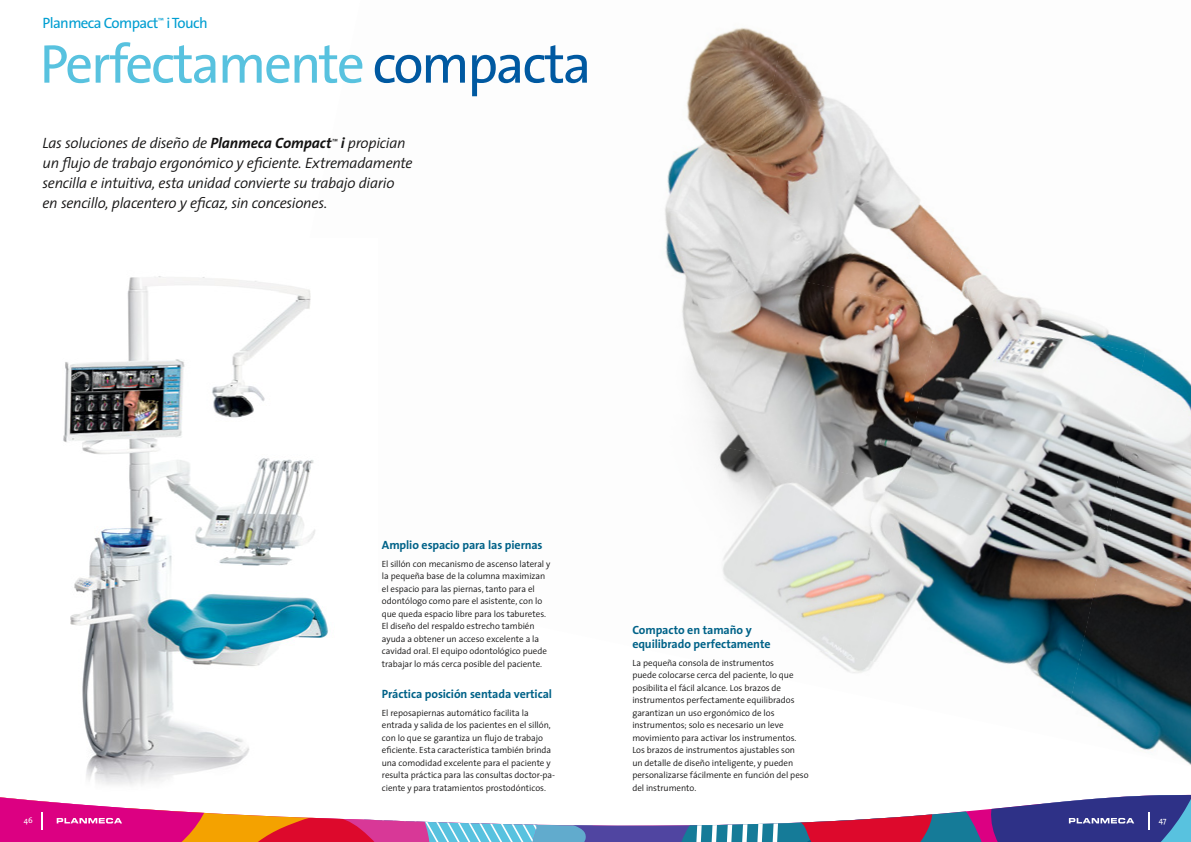
<style>
.page{position:relative;width:1191px;height:842px;background:#fff}
.page>*{position:absolute;margin:0;border:0;box-sizing:border-box;transform-origin:0 0}
.t1{font:55px "The Sans";letter-spacing:-.04em;color:#58c2df}
.t2{font:italic 300 15px/20px "The Sans";letter-spacing:-.02em;color:#141313}
.t3{font:15px "The Sans";letter-spacing:-.04em;color:#009ed1}
.t4{font:700 12px/14px "The Sans";letter-spacing:-.01em;color:#006288}
.t5{font:300 9px/12.5px "The Sans";color:#141313}
.t6{font:8px "The Sans";color:#fff}
.s1{color:#0059a1}
.s2{font-weight:700}
</style>
<div class="page">
<img style="left:705px;top:27px;width:66px;height:20px">
<img style="left:771px;top:37px;width:50px;height:54px">
<img style="left:665px;top:47px;width:106px;height:175px">
<img style="left:733px;top:91px;width:206px;height:175px">
<img style="left:939px;top:222px;width:107px;height:88px">
<img style="left:1107px;top:347px;width:84px;height:217px">
<img style="left:665px;top:222px;width:69px;height:155px">
<img style="left:696px;top:266px;width:243px;height:175px">
<img style="left:901px;top:310px;width:244px;height:219px">
<img style="left:712px;top:441px;width:190px;height:86px">
<img style="left:864px;top:485px;width:243px;height:79px">
<img style="left:1070px;top:564px;width:121px;height:121px">
<img style="left:722px;top:527px;width:348px;height:158px">
<img style="left:63px;top:276px;width:265px;height:409px">
<svg style="left:621px;top:825px;width:54px;height:17px"></svg>
<svg style="left:0;top:685px;width:621px;height:157px"></svg>
<svg style="left:675px;top:685px;width:516px;height:157px"></svg>
<h2 class="t3" style="left:43px;top:17px;width:167px">Planmeca Compact<sup>™</sup> i Touch</h2>
<h1 class="t1" style="left:40px;top:41px;width:553px">Perfectamente <span class="s1">compacta</span></h1>
<h2 class="t2" style="left:43px;top:135px;width:372px">Las soluciones de diseño de <span class="s2">Planmeca Compact</span><sup>™</sup> <span class="s2">i</span> propician un flujo de trabajo ergonómico y eficiente. Extremadamente sencilla e intuitiva, esta unidad convierte su trabajo diario en sencillo, placentero y eficaz, sin concesiones.</h2>
<h3 class="t4" style="left:382px;top:538px;width:162px">Amplio espacio para las piernas</h3>
<p class="t5" style="left:382px;top:558px;width:170px">El sillón con mecanismo de ascenso lateral y la pequeña base de la columna maximizan el espacio para las piernas, tanto para el odontólogo como pare el asistente, con lo que queda espacio libre para los taburetes.<br>El diseño del respaldo estrecho también ayuda a obtener un acceso excelente a la cavidad oral. El equipo odontológico puede trabajar lo más cerca posible del paciente.</p>
<h3 class="t4" style="left:382px;top:688px;width:172px">Práctica posición sentada vertical</h3>
<p class="t5" style="left:382px;top:707px;width:175px">El reposapiernas automático facilita la entrada y salida de los pacientes en el sillón, con lo que se garantiza un flujo de trabajo eficiente. Esta característica también brinda una comodidad excelente para el paciente y resulta práctica para las consultas doctor-pa&shy;ciente y para tratamientos prostodónticos.</p>
<h3 class="t4" style="left:632px;top:624px;width:140px">Compacto en tamaño y equilibrado perfectamente</h3>
<p class="t5" style="left:632px;top:657px;width:178px">La pequeña consola de instrumentos<br>puede colocarse cerca del paciente, lo que posibilita el fácil alcance. Los brazos de instrumentos perfectamente equilibrados garantizan un uso ergonómico de los instrumentos; solo es necesario un leve movimiento para activar los instrumentos.<br>Los brazos de instrumentos ajustables son<br>un detalle de diseño inteligente, y pueden personalizarse fácilmente en función del peso del instrumento.</p>
<p class="t6" style="left:24px;top:816px;width:10px">46</p>
<p class="t6" style="left:1158px;top:816px;width:9px">47</p>
</div>
